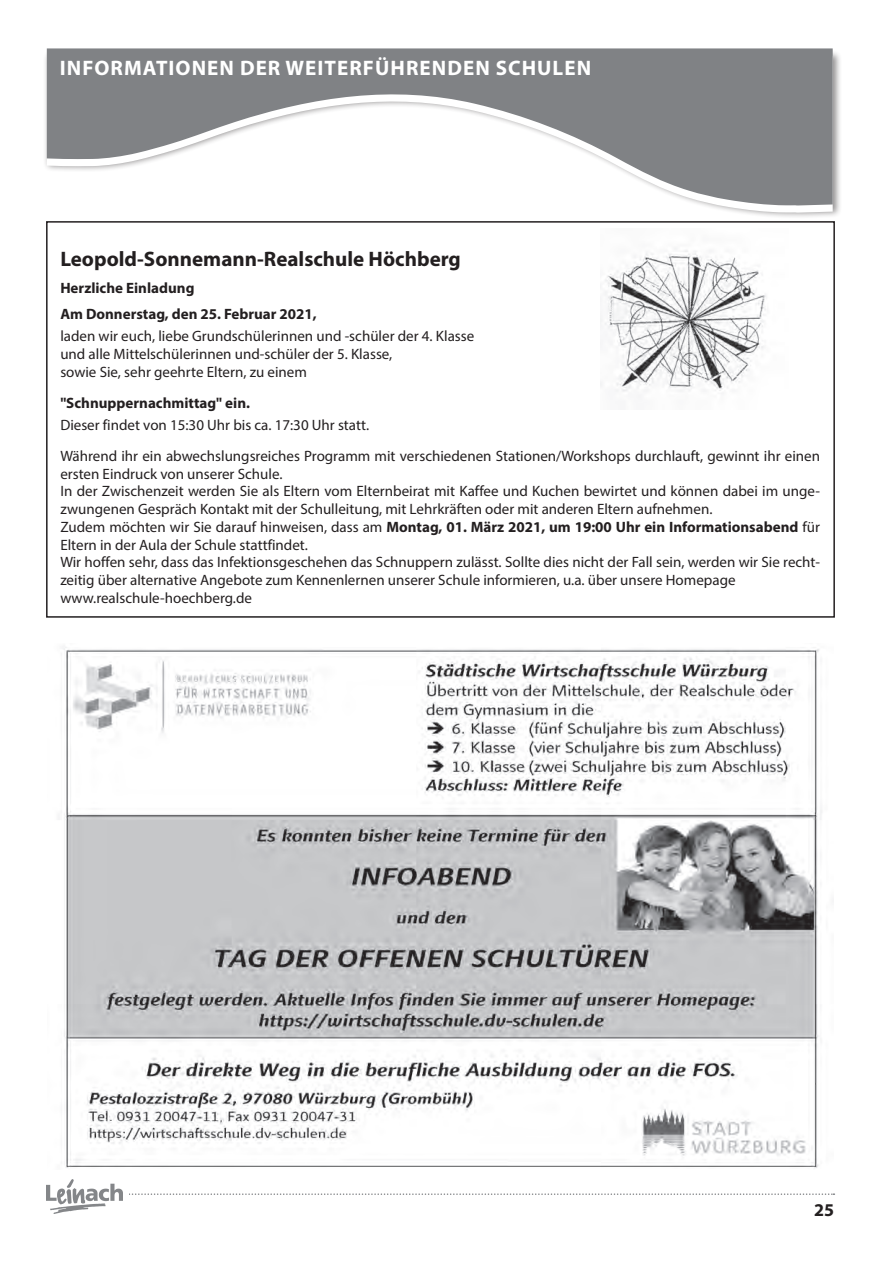
<style>
.page{position:relative;width:881px;height:1263px;background:#fff}
.page>*{position:absolute;margin:0;border:0;box-sizing:border-box;transform-origin:0 0}
.t1{font:700 21px "Myriad Pro";letter-spacing:.05em;color:#fff}
.t2{font:700 21px "Myriad Pro";color:#231f20}
.t3{font:700 18px "Myriad Pro";color:#231f20}
.t4{font:15px/17.7px "Myriad Pro";color:#231f20}
.t5{font:700 15px/26.8px "Myriad Pro";color:#231f20}
.s1{font-weight:700}
</style>
<div class="page">
<svg style="left:129px;top:1193px;width:705px;height:2px"></svg>
<img style="left:47px;top:1179px;width:75px;height:34px">
<div style="left:43px;top:49px;width:798px;height:170px;background:#231f20;opacity:.5"></div>
<svg style="left:47px;top:205px;width:785px;height:8px"></svg>
<svg style="left:47px;top:48px;width:785px;height:157px;fill:#808285"></svg>
<img style="left:63px;top:647px;width:759px;height:521px">
<div style="left:46px;top:221px;width:788px;height:397px;border:2px solid #231f20"></div>
<img style="left:600px;top:248px;width:166px;height:144px">
<h1 class="t1" style="left:60px;top:55px;width:532px">INFORMATIONEN DER WEITERFÜHRENDEN SCHULEN</h1>
<h1 class="t2" style="left:60px;top:246px;width:402px">Leopold-Sonnemann-Realschule Höchberg</h1>
<p class="t5" style="left:60px;top:274px;width:258px">Herzliche Einladung<br>Am Donnerstag, den 25. Februar 2021,</p>
<p class="t4" style="left:60px;top:327px;width:415px">laden wir euch, liebe Grundschülerinnen und -schüler der 4. Klasse und alle Mittelschülerinnen und-schüler der 5. Klasse,<br>sowie Sie, sehr geehrte Eltern, zu einem</p>
<p class="t5" style="left:60px;top:389px;width:191px">"Schnuppernachmittag" ein.</p>
<p class="t4" style="left:60px;top:409px;width:761px;line-height:31.2px">Dieser findet von 15:30 Uhr bis ca. 17:30 Uhr statt.<br>Während ihr ein abwechslungsreiches Programm mit verschiedenen Stationen/Workshops durchlauft, gewinnt ihr einen</p>
<p class="t4" style="left:60px;top:465px;width:760px">ersten Eindruck von unserer Schule.<br>In der Zwischenzeit werden Sie als Eltern vom Elternbeirat mit Kaffee und Kuchen bewirtet und können dabei im unge&shy;zwungenen Gespräch Kontakt mit der Schulleitung, mit Lehrkräften oder mit anderen Eltern aufnehmen.<br>Zudem möchten wir Sie darauf hinweisen, dass am <span class="s1">Montag, 01. März 2021, um 19:00 Uhr ein Informationsabend</span> für Eltern in der Aula der Schule stattfindet.<br>Wir hoffen sehr, dass das Infektionsgeschehen das Schnuppern zulässt. Sollte dies nicht der Fall sein, werden wir Sie recht&shy;zeitig über alternative Angebote zum Kennenlernen unserer Schule informieren, u.a. über unsere Homepage www.realschule-hoechberg.de</p>
<p class="t3" style="left:813px;top:1198px;width:21px">25</p>
</div>
